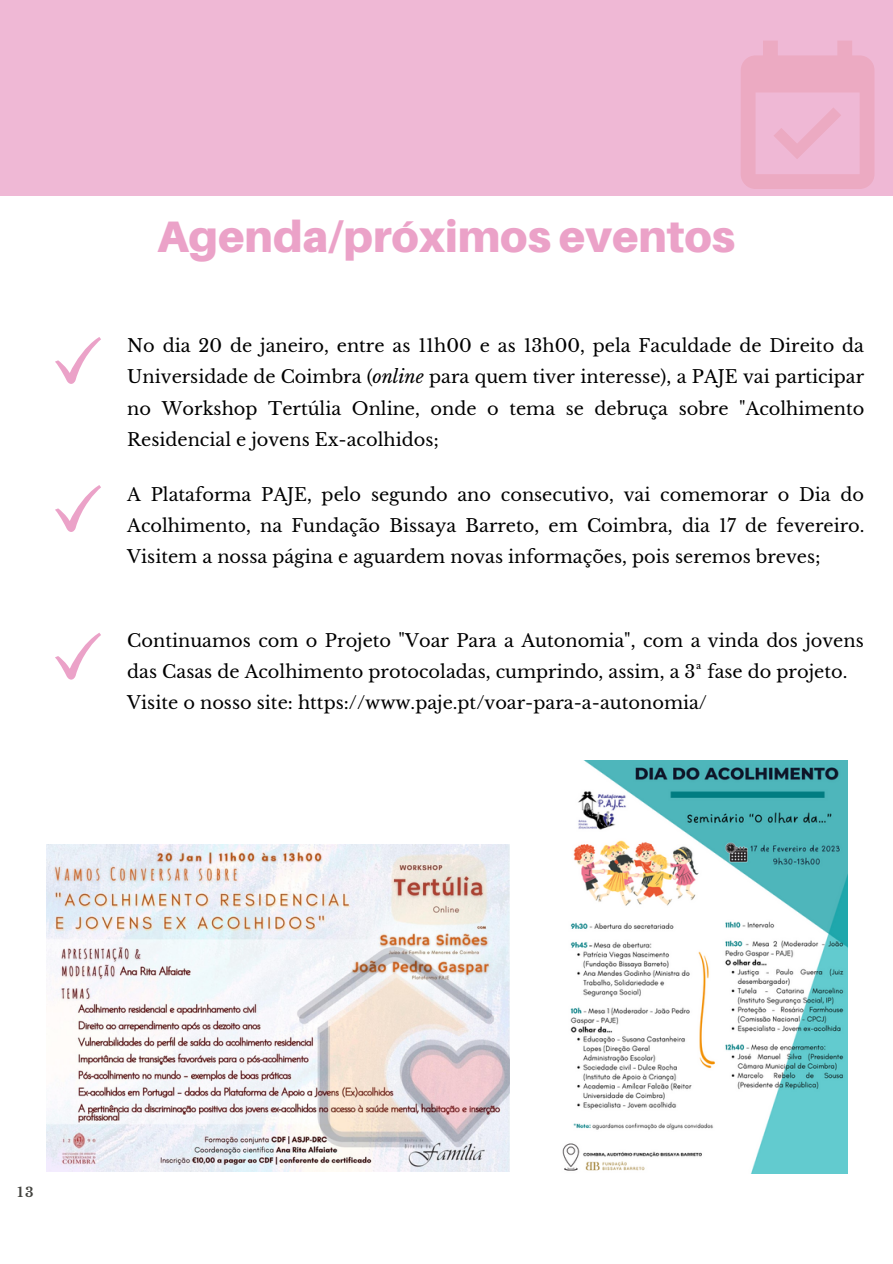
<style>
.page{position:relative;width:893px;height:1264px;background:#fff}
.page>*{position:absolute;margin:0;border:0;box-sizing:border-box;transform-origin:0 0}
.t1{font:900 44.1px "Aileron";color:#eba2c8}
.t2{font:17.7px/31px "Libre Baskerville";color:#000;text-align:justify}
.t3{font:700 13.2px "Libre Baskerville";color:#444440}
.s1{font-style:italic}
</style>
<div class="page">
<svg style="left:55px;top:485px;width:46px;height:47px"></svg>
<svg style="left:55px;top:632px;width:46px;height:47px"></svg>
<img style="left:47px;top:844px;width:462px;height:327px">
<img style="left:562px;top:760px;width:285px;height:413px">
<svg style="left:55px;top:337px;width:46px;height:47px"></svg>
<div style="left:0;top:0;width:892px;height:195px;background:#efb8d5"></div>
<h1 class="t1" style="left:157px;top:209px;width:579px">Agenda/próximos eventos</h1>
<p class="t2" style="left:127px;top:330px;width:738px;line-height:31.5px">No dia 20 de janeiro, entre as 11h00 e as 13h00, pela Faculdade de Direito da Universidade de Coimbra (<span class="s1">online</span> para quem tiver interesse), a PAJE vai participar no Workshop Tertúlia Online, onde o tema se debruça sobre "Acolhimento Residencial e jovens Ex-acolhidos;</p>
<p class="t2" style="left:127px;top:479px;width:738px">A Plataforma PAJE, pelo segundo ano consecutivo, vai comemorar o Dia do Acolhimento, na Fundação Bissaya Barreto, em Coimbra, dia 17 de fevereiro.<br>Visitem a nossa página e aguardem novas informações, pois seremos breves;</p>
<p class="t2" style="left:127px;top:625px;width:738px;text-align:left">Continuamos com o Projeto "Voar Para a Autonomia", com a vinda dos jovens das Casas de Acolhimento protocoladas, cumprindo, assim, a 3ª fase do projeto.<br>Visite o nosso site: https://www.paje.pt/voar-para-a-autonomia/</p>
<p class="t3" style="left:18px;top:1184px;width:18px">13</p>
</div>
